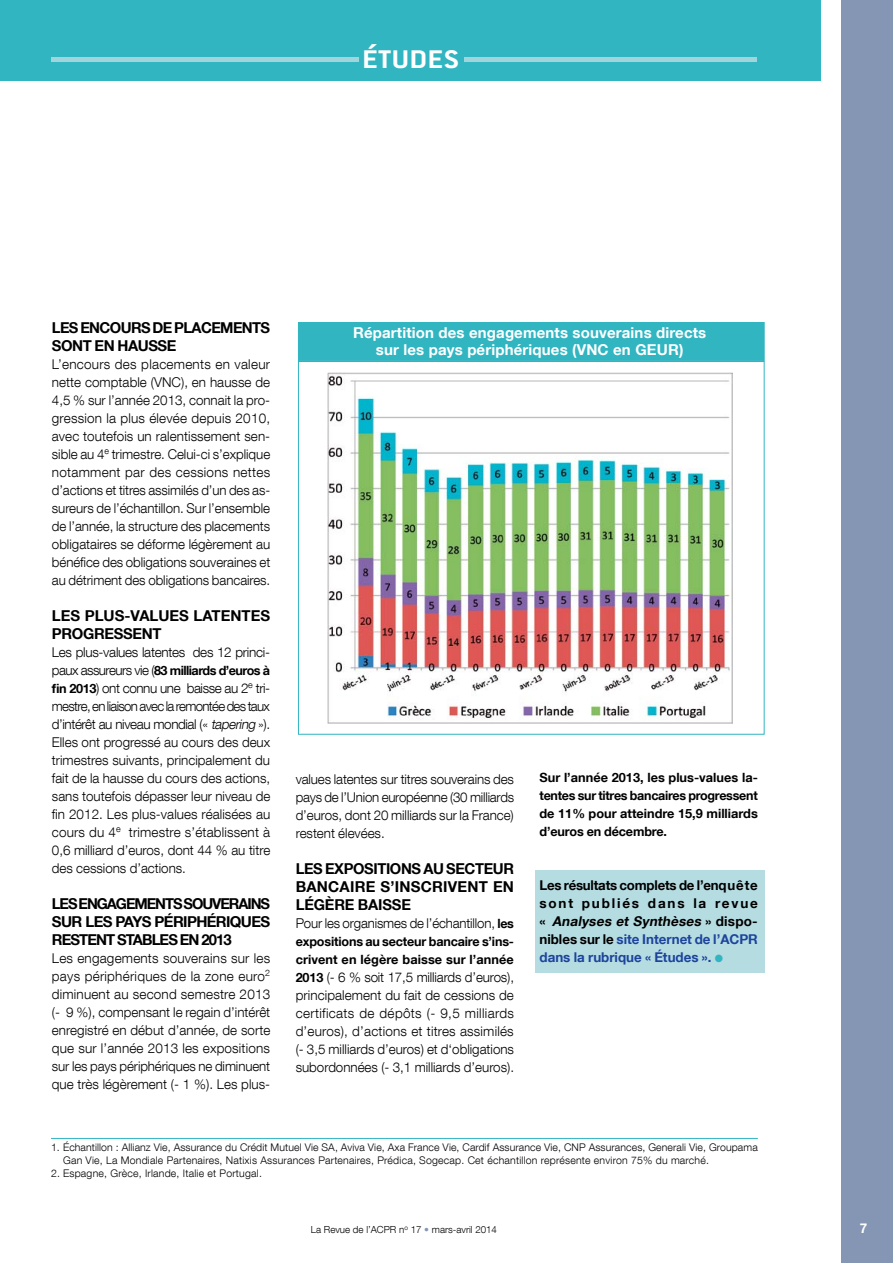
<style>
.page{position:relative;width:893px;height:1263px;background:#fff}
.page>*{position:absolute;margin:0;border:0;box-sizing:border-box;transform-origin:0 0}
.t1{font:700 28.05px "Conduit ITC";letter-spacing:.01em;color:#fff;scale:1.18 1}
.t2{font:700 15px/18px "Helvetica Neue LT Com";letter-spacing:-.025em;color:#000;text-align:justify}
.t3{font:700 15px/16.5px "Helvetica Neue LT Com";letter-spacing:.01em;color:#fff;text-align:center}
.t4{font:700 15px "Helvetica Neue LT Com";color:#000}
.t5{font:300 13.5px/18px "Helvetica Neue LT Com";letter-spacing:-.005em;color:#000;text-align:justify}
.t6{font:700 13.5px/18px "Helvetica Neue LT Com";color:#000;text-align:justify}
.t7{font:700 13.5px "Helvetica Neue LT Com";color:#fff}
.t8{font:700 12.75px/18px "Helvetica Neue LT Com";letter-spacing:-.01em;color:#000}
.t9{font:700 12.75px "Helvetica Neue LT Com";letter-spacing:-.04em;color:#000}
.t10{font:300 10.5px/12.6px "Helvetica Neue LT Com";letter-spacing:.02em;color:#000}
.t11{font:300 9.75px "Helvetica Neue LT Com";color:#000}
.s1{font-weight:300;font-size:13.5px}
.s2{font-weight:700;font-size:12.75px}
.s3{font-style:italic}
.s4{color:#1c449c}
.s5{color:#31b5c1}
.s6{color:#8595b4}
</style>
<div class="page">
<div style="left:535px;top:871px;width:229px;height:102px;background:#b5dce1"></div>
<div style="left:842px;top:0;width:51px;height:1263px;background:#8595b4"></div>
<div style="left:0;top:0;width:821px;height:81px;background:#31b5c1"></div>
<div style="left:51px;top:57px;width:307px;height:5px;background:#a2d4dc"></div>
<div style="left:464px;top:57px;width:293px;height:5px;background:#a2d4dc"></div>
<img style="left:327px;top:372px;width:406px;height:351px">
<div style="left:298px;top:322px;width:466px;height:39px;background:#31b5c1"></div>
<hr style="left:51px;top:1138px;width:707px;height:1px;background:#31b5c1">
<h1 class="t1" style="left:362px;top:43px;width:83px">ÉTUDES</h1>
<p class="t2" style="left:52px;top:318px;width:133px">Les encours de plac</p>
<p class="t2" style="left:211px;top:318px;width:59px">ements</p>
<p class="t2" style="left:52px;top:336px;width:77px">sont en hauss</p>
<p class="t2" style="left:167px;top:336px;width:11px">e</p>
<p class="t5" style="left:52px;top:355px;width:220px">L’encours des placements en valeur nette comptable (VNC), en hausse de 4,5 % sur l’année 2013, connait la pro&shy;gression la plus élevée depuis 2010, avec toutefois un ralentissement sen&shy;sible au 4<sup>e</sup> trimestre. Celui-ci s’explique notamment par des cessions nettes d’actions et titres assimilés d’un des as&shy;sureurs de l’échantillon. Sur l’ensemble de l’année, la structure des placements obligataires se déforme légèrement au bénéfice des obligations souveraines et au détriment des obligations bancaires.</p>
<p class="t2" style="left:52px;top:606px;width:44px">Les plus</p>
<p class="t2" style="left:124px;top:606px;width:26px">-valu</p>
<p class="t4" style="left:170px;top:606px;width:100px">es latentes</p>
<p class="t2" style="left:52px;top:624px;width:111px">progressent</p>
<p class="t5" style="left:52px;top:643px;width:220px">Les plus-values latentes des 12 princi-</p>
<p class="t9" style="left:52px;top:662px;width:220px"><span class="s1">paux assureurs vie (</span>83 milliards d’euros à</p>
<p class="t5" style="left:52px;top:679px;width:220px"><span class="s2">fin 2013</span>) ont connu une baisse au 2<sup>e</sup> tri&shy;mestre, en liaison avec la remontée des taux d’intérêt au niveau mondial (« <span class="s3">tapering</span> »).<br>Elles ont progressé au cours des deux trimestres suivants, principalement du fait de la hausse du cours des actions, sans toutefois dépasser leur niveau de fin 2012. Les plus-values réalisées au cours du 4<sup>e</sup> trimestre s’établissent à 0,6 milliard d’euros, dont 44 % au titre des cessions d’actions.</p>
<p class="t2" style="left:52px;top:894px;width:218px">Les engagements souverains sur les pays périph ériques restent stables</p>
<p class="t2" style="left:180px;top:930px;width:53px">en 2013</p>
<p class="t5" style="left:52px;top:949px;width:220px">Les engagements souverains sur les pays périphériques de la zone euro<sup>2 </sup>diminuent au second semestre 2013 (- 9 %), compensant le regain d’intérêt enregistré en début d’année, de sorte que sur l’année 2013 les expositions sur les pays périphériques ne diminuent que très légèrement (- 1 %). Les plus-</p>
<p class="t3" style="left:353px;top:324px;width:355px">Répartition des engagements souverains directs sur les pays périphériques (VNC en GEUR)</p>
<p class="t5" style="left:296px;top:769px;width:220px">values latentes sur titres souverains des pays de l’Union européenne (30 milliards d’euros, dont 20 milliards sur la France) restent élevées.</p>
<p class="t2" style="left:296px;top:859px;width:220px">Les expositions au secteur bancaire s’inscrivent en légère baisse</p>
<p class="t5" style="left:296px;top:913px;width:220px">Pour les organismes de l’échantillon, <span class="s2">les</span></p>
<p class="t8" style="left:296px;top:932px;width:220px">expositions au secteur bancaire s’ins&shy;crivent en légère baisse sur l’année</p>
<p class="t5" style="left:296px;top:967px;width:220px"><span class="s2">2013</span> (- 6 % soit 17,5 milliards d’euros), principalement du fait de cessions de certificats de dépôts (- 9,5 milliards d’euros), d’actions et titres assimilés (- 3,5 milliards d’euros) et d‘obligations subordonnées (- 3,1 milliards d’euros).</p>
<p class="t8" style="left:539px;top:768px;width:220px;text-align:justify">Sur l’année 2013, les plus-values la&shy;tentes sur titres bancaires progressent de 11% pour atteindre 15,9 milliards d’euros en décembre.</p>
<p class="t6" style="left:539px;top:876px;width:220px">Les résultats complets de l’enquête sont publiés dans la revue « <span class="s3">Analyses et Synthèses</span> » d i s p o - nibles sur le <span class="s4">site Internet de l’ACPR dans la rubrique « Études ».</span> <span class="s5">●</span></p>
<p class="t10" style="left:63px;top:1141px;width:696px;text-indent:-12px">1. Échantillon : Allianz Vie, Assurance du Crédit Mutuel Vie SA, Aviva Vie, Axa France Vie, Cardif Assurance Vie, CNP Assurances, Generali Vie, Groupama<br>Gan Vie, La Mondiale Partenaires, Natixis Assurances Partenaires, Prédica, Sogecap. Cet échantillon représente environ 75% du marché.</p>
<p class="t10" style="left:51px;top:1166px;width:212px">2. Espagne, Grèce, Irlande, Italie et Portugal.</p>
<p class="t11" style="left:311px;top:1224px;width:188px">La Revue de l’ACPR n<sup>o</sup> 17 <span class="s6">•</span> mars-avril 2014</p>
<p class="t7" style="left:860px;top:1220px;width:9px">7</p>
</div>
